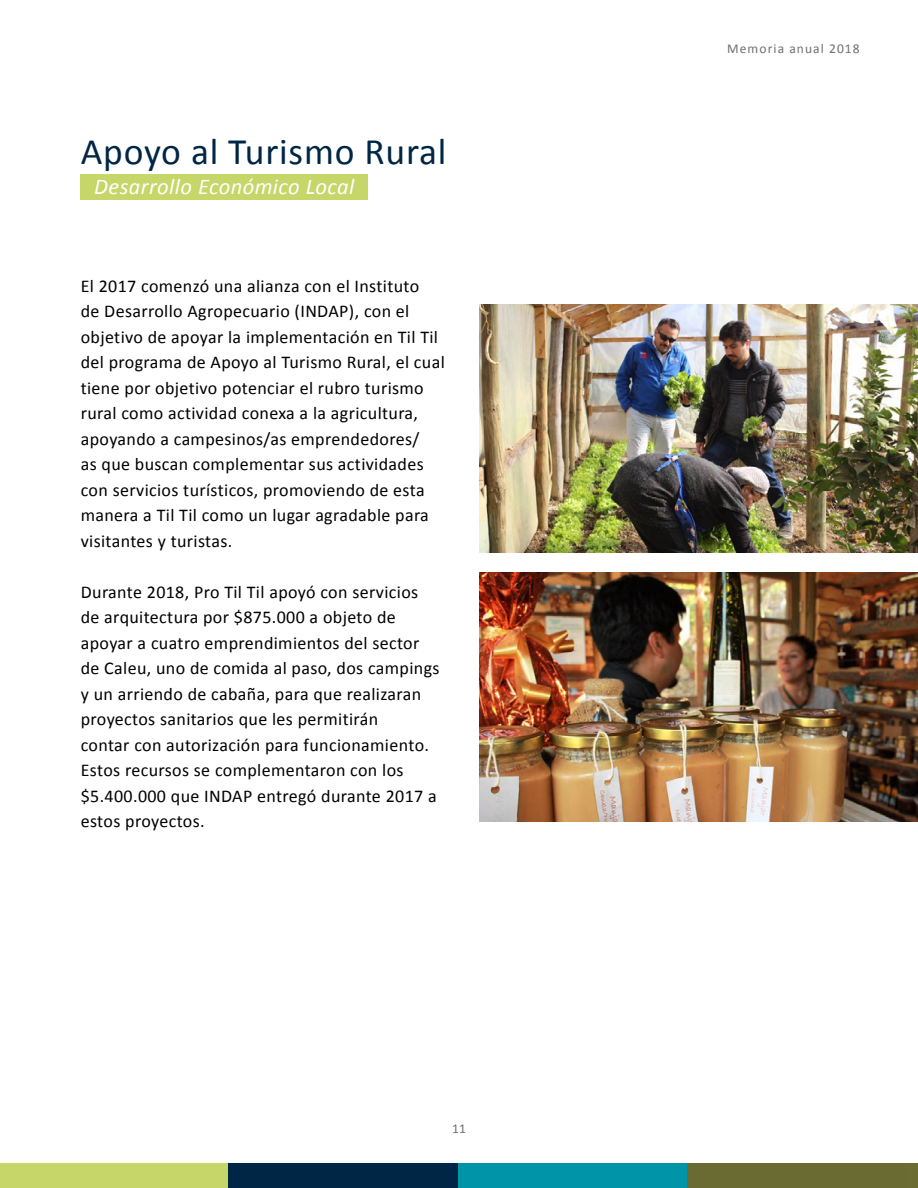
<style>
.page{position:relative;width:918px;height:1188px;background:#fff}
.page>*{position:absolute;margin:0;border:0;box-sizing:border-box;transform-origin:0 0}
.t1{font:37.5px "Calibri";letter-spacing:.02em;color:#002645}
.t2{font:italic 22.5px "Calibri";letter-spacing:.02em;color:#fff}
.t3{font:18px/25.5px "Calibri";letter-spacing:.02em;color:#000}
.t4{font:13.5px "Calibri";letter-spacing:.08em;color:#706f6f}
</style>
<div class="page">
<img style="left:480px;top:305px;width:438px;height:248px">
<img style="left:480px;top:573px;width:438px;height:248px">
<div style="left:81px;top:174px;width:287px;height:26px;background:#c7d669"></div>
<div style="left:0;top:1164px;width:228px;height:24px;background:#c7d669"></div>
<div style="left:228px;top:1164px;width:230px;height:24px;background:#002645"></div>
<div style="left:458px;top:1164px;width:230px;height:24px;background:#0094a8"></div>
<div style="left:687px;top:1164px;width:230px;height:24px;background:#696b33"></div>
<h1 class="t1" style="left:81px;top:128px;width:367px">Apoyo al Turismo Rural</h1>
<p class="t2" style="left:94px;top:173px;width:262px">Desarrollo Económico Local</p>
<p class="t3" style="left:81px;top:273px;width:366px">El 2017 comenzó una alianza con el Instituto<br>de Desarrollo Agropecuario (INDAP), con el objetivo de apoyar la implementación en Til Til del programa de Apoyo al Turismo Rural, el cual tiene por objetivo potenciar el rubro turismo rural como actividad conexa a la agricultura, apoyando a campesinos/as emprendedores/<br>as que buscan complementar sus actividades con servicios turísticos, promoviendo de esta manera a Til Til como un lugar agradable para visitantes y turistas.</p>
<p class="t3" style="left:81px;top:579px;width:360px">Durante 2018, Pro Til Til apoyó con servicios de arquitectura por $875.000 a objeto de apoyar a cuatro emprendimientos del sector de Caleu, uno de comida al paso, dos campings y un arriendo de cabaña, para que realizaran proyectos sanitarios que les permitirán<br>contar con autorización para funcionamiento.<br>Estos recursos se complementaron con los $5.400.000 que INDAP entregó durante 2017 a estos proyectos.</p>
<p class="t4" style="left:452px;top:1120px;width:15px">11</p>
<p class="t4" style="left:727px;top:40px;width:134px">Memoria anual 2018</p>
</div>
